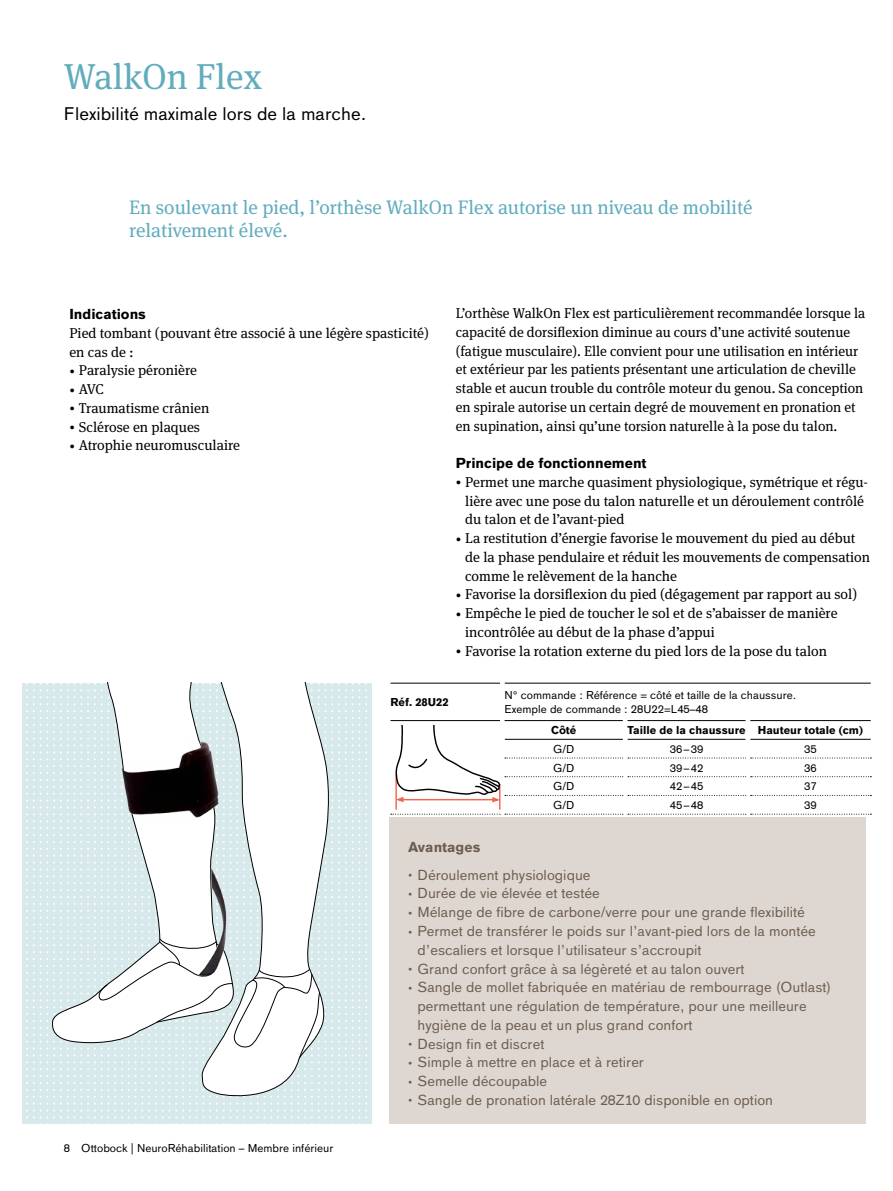
<style>
.page{position:relative;width:893px;height:1191px;background:#fff}
.page>*{position:absolute;margin:0;border:0;box-sizing:border-box;transform-origin:0 0}
.t1{font:36px "OBO Serif";color:#61acbd}
.t2{font:19.5px/23.2px "OBO Serif";color:#61acbd}
.t3{font:18px "OBO Sans";color:#000}
.t4{font:14.25px/18.8px "OBO Serif";color:#000}
.t5{font:14.25px/18.8px "OBO Sans";color:#6d5e52}
.t6{font:700 14.25px "OBO Sans";color:#000}
.t7{font:700 14.25px "OBO Sans";color:#6d5e52}
.t8{font:11.25px/14.2px "OBO Sans";color:#000}
.t9{font:700 11.25px "OBO Sans";color:#000}
.s1{font-size:10.65px}
</style>
<div class="page">
<div style="left:389px;top:817px;width:477px;height:307px;background:#ded7d1"></div>
<hr style="left:390px;top:720px;width:110px;height:1px;background:#000">
<hr style="left:390px;top:683px;width:110px;height:1px;background:#000">
<hr style="left:505px;top:683px;width:120px;height:1px;background:#000">
<hr style="left:625px;top:683px;width:123px;height:1px;background:#000">
<hr style="left:748px;top:683px;width:123px;height:1px;background:#000">
<hr style="left:505px;top:720px;width:118px;height:1px;background:#000">
<hr style="left:627px;top:720px;width:119px;height:1px;background:#000">
<hr style="left:750px;top:720px;width:121px;height:1px;background:#000">
<svg style="left:26px;top:1104px;width:346px;height:19px;background:#d9eaec"></svg>
<img style="left:22px;top:683px;width:350px;height:421px">
<svg style="left:390px;top:725px;width:481px;height:89px"></svg>
<h1 class="t1" style="left:64px;top:55px;width:200px">WalkOn Flex</h1>
<p class="t3" style="left:64px;top:103px;width:304px">Flexibilité maximale lors de la marche.</p>
<h2 class="t2" style="left:129px;top:195px;width:625px">En soulevant le pied, l’orthèse WalkOn Flex autorise un niveau de mobilité relativement élevé.</h2>
<p class="t6" style="left:69px;top:306px;width:78px">Indications</p>
<p class="t4" style="left:69px;top:323px;width:361px">Pied tombant (pouvant être associé à une légère spasticité) en cas de :</p>
<p class="t4" style="left:69px;top:361px;width:129px"><span class="s1">•</span> Paralysie péronière</p>
<p class="t4" style="left:69px;top:380px;width:36px"><span class="s1">•</span> AVC</p>
<p class="t4" style="left:69px;top:398px;width:141px"><span class="s1">•</span> Traumatisme crânien</p>
<p class="t4" style="left:69px;top:417px;width:132px"><span class="s1">•</span> Sclérose en plaques</p>
<p class="t4" style="left:69px;top:436px;width:172px"><span class="s1">•</span> Atrophie neuromusculaire</p>
<p class="t4" style="left:456px;top:304px;width:411px">L’orthèse WalkOn Flex est particulièrement recommandée lorsque la capacité de dorsiflexion diminue au cours d’une activité soutenue (fatigue musculaire). Elle convient pour une utilisation en intérieur et extérieur par les patients présentant une articulation de cheville stable et aucun trouble du contrôle moteur du genou. Sa conception en spirale autorise un certain degré de mouvement en pronation et en supination, ainsi qu’une torsion naturelle à la pose du talon.</p>
<p class="t6" style="left:456px;top:455px;width:192px">Principe de fonctionnement</p>
<p class="t4" style="left:465px;top:472px;width:404px;text-indent:-9px"><span class="s1">•</span> Permet une marche quasiment physiologique, symétrique et régu&shy;lière avec une pose du talon naturelle et un déroulement contrôlé du talon et de l’avant-pied</p>
<p class="t4" style="left:465px;top:529px;width:406px;text-indent:-9px"><span class="s1">•</span> La restitution d’énergie favorise le mouvement du pied au début de la phase pendulaire et réduit les mouvements de compensation comme le relèvement de la hanche</p>
<p class="t4" style="left:456px;top:585px;width:403px"><span class="s1">•</span> Favorise la dorsiflexion du pied (dégagement par rapport au sol)</p>
<p class="t4" style="left:465px;top:604px;width:374px;text-indent:-9px"><span class="s1">•</span> Empêche le pied de toucher le sol et de s’abaisser de manière incontrôlée au début de la phase d’appui</p>
<p class="t4" style="left:456px;top:641px;width:373px"><span class="s1">•</span> Favorise la rotation externe du pied lors de la pose du talon</p>
<p class="t9" style="left:390px;top:696px;width:60px">Réf. 28U22</p>
<p class="t8" style="left:505px;top:688px;width:293px">N° commande : Référence = côté et taille de la chaussure.<br>Exemple de commande : 28U22=L45–48</p>
<p class="t9" style="left:551px;top:724px;width:27px">Côté</p>
<p class="t9" style="left:628px;top:724px;width:237px">Taille de la chaussure Hauteur totale (cm)</p>
<p class="t8" style="left:553px;top:742px;width:23px">G/D</p>
<p class="t8" style="left:670px;top:742px;width:35px">36–39</p>
<p class="t8" style="left:804px;top:742px;width:14px">35</p>
<p class="t8" style="left:553px;top:760px;width:23px">G/D</p>
<p class="t8" style="left:670px;top:760px;width:35px">39–42</p>
<p class="t8" style="left:804px;top:760px;width:14px">36</p>
<p class="t8" style="left:553px;top:779px;width:23px">G/D</p>
<p class="t8" style="left:670px;top:779px;width:35px">42–45</p>
<p class="t8" style="left:804px;top:779px;width:14px">37</p>
<p class="t8" style="left:553px;top:798px;width:23px">G/D</p>
<p class="t8" style="left:670px;top:798px;width:35px">45–48</p>
<p class="t8" style="left:804px;top:798px;width:14px">39</p>
<p class="t8" style="left:64px;top:1140px;width:271px">8 Ottobock | NeuroRéhabilitation – Membre inférieur</p>
<p class="t7" style="left:408px;top:838px;width:74px">Avantages</p>
<p class="t5" style="left:408px;top:865px;width:184px"><span class="s1">•</span> Déroulement physiologique</p>
<p class="t5" style="left:408px;top:884px;width:193px"><span class="s1">•</span> Durée de vie élevée et testée</p>
<p class="t5" style="left:408px;top:903px;width:398px"><span class="s1">•</span> Mélange de fibre de carbone/verre pour une grande flexibilité</p>
<p class="t5" style="left:418px;top:921px;width:400px;text-indent:-9px"><span class="s1">•</span> Permet de transférer le poids sur l’avant-pied lors de la montée d’escaliers et lorsque l’utilisateur s’accroupit</p>
<p class="t5" style="left:408px;top:959px;width:338px"><span class="s1">•</span> Grand confort grâce à sa légèreté et au talon ouvert</p>
<p class="t5" style="left:418px;top:978px;width:415px;text-indent:-9px"><span class="s1">•</span> Sangle de mollet fabriquée en matériau de rembourrage (Outlast) permettant une régulation de température, pour une meilleure hygiène de la peau et un plus grand confort</p>
<p class="t5" style="left:408px;top:1034px;width:138px"><span class="s1">•</span> Design fin et discret</p>
<p class="t5" style="left:408px;top:1053px;width:237px"><span class="s1">•</span> Simple à mettre en place et à retirer</p>
<p class="t5" style="left:408px;top:1071px;width:141px"><span class="s1">•</span> Semelle découpable</p>
<p class="t5" style="left:408px;top:1090px;width:366px"><span class="s1">•</span> Sangle de pronation latérale 28Z10 disponible en option</p>
</div>
